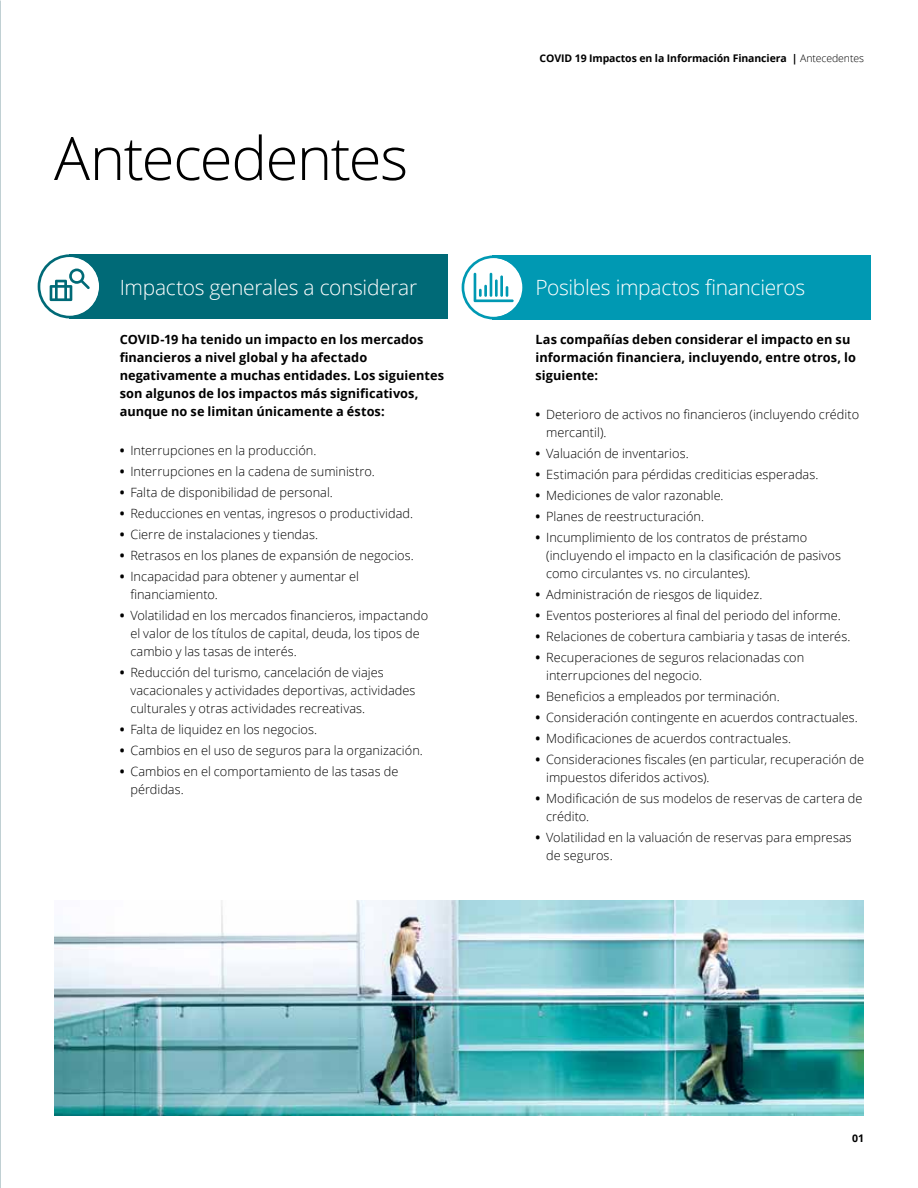
<style>
.page{position:relative;width:918px;height:1188px;background:#fff}
.page>*{position:absolute;margin:0;border:0;box-sizing:border-box;transform-origin:0 0}
.t1{font:300 60px "Open Sans";letter-spacing:-.025em;color:#000}
.t2{font:300 21px "Open Sans";letter-spacing:-.015em;color:#fff}
.t3{font:300 12.75px/18px "Open Sans";letter-spacing:.005em;color:#000}
.t4{font:700 12.75px/18px "Open Sans";letter-spacing:.005em;color:#000}
.t5{font:700 10.5px "Open Sans";letter-spacing:-.01em;color:#000}
.s1{font-weight:300}
.s2{font-weight:700}
</style>
<div class="page">
<div style="left:493px;top:255px;width:378px;height:64px;background:#0099b3"></div>
<svg style="left:462px;top:255px;width:61px;height:64px"></svg>
<div style="left:70px;top:254px;width:378px;height:64px;background:#006a77"></div>
<svg style="left:38px;top:254px;width:61px;height:64px"></svg>
<img style="left:54px;top:900px;width:810px;height:216px">
<h1 class="t1" style="left:54px;top:117px;width:356px">Antecedentes</h1>
<p class="t5" style="left:540px;top:51px;width:326px">COVID 19 Impactos en la Información Financiera | <span class="s1">Antecedentes</span></p>
<h2 class="t2" style="left:120px;top:273px;width:299px">Impactos generales a considerar</h2>
<h2 class="t2" style="left:536px;top:273px;width:271px">Posibles impactos financieros</h2>
<p class="t4" style="left:120px;top:330px;width:326px">COVID-19 ha tenido un impacto en los mercados financieros a nivel global y ha afectado negativamente a muchas entidades. Los siguientes son algunos de los impactos más significativos, aunque no se limitan únicamente a éstos:</p>
<p class="t3" style="left:120px;top:441px;width:198px"><span class="s2">•</span> Interrupciones en la producción.</p>
<p class="t3" style="left:120px;top:462px;width:257px"><span class="s2">•</span> Interrupciones en la cadena de suministro.</p>
<p class="t3" style="left:120px;top:483px;width:215px"><span class="s2">•</span> Falta de disponibilidad de personal.</p>
<p class="t3" style="left:120px;top:504px;width:295px"><span class="s2">•</span> Reducciones en ventas, ingresos o productividad.</p>
<p class="t3" style="left:120px;top:525px;width:200px"><span class="s2">•</span> Cierre de instalaciones y tiendas.</p>
<p class="t3" style="left:120px;top:546px;width:296px"><span class="s2">•</span> Retrasos en los planes de expansión de negocios.</p>
<p class="t3" style="left:130px;top:567px;width:230px;text-indent:-11px"><span class="s2">•</span> Incapacidad para obtener y aumentar el financiamiento.</p>
<p class="t3" style="left:130px;top:606px;width:299px;text-indent:-11px"><span class="s2">•</span> Volatilidad en los mercados financieros, impactando el valor de los títulos de capital, deuda, los tipos de cambio y las tasas de interés.</p>
<p class="t3" style="left:130px;top:663px;width:287px;text-indent:-11px"><span class="s2">•</span> Reducción del turismo, cancelación de viajes vacacionales y actividades deportivas, actividades culturales y otras actividades recreativas.</p>
<p class="t3" style="left:120px;top:720px;width:199px"><span class="s2">•</span> Falta de liquidez en los negocios.</p>
<p class="t3" style="left:120px;top:741px;width:305px"><span class="s2">•</span> Cambios en el uso de seguros para la organización.</p>
<p class="t3" style="left:130px;top:762px;width:270px;text-indent:-11px"><span class="s2">•</span> Cambios en el comportamiento de las tasas de pérdidas.</p>
<p class="t4" style="left:536px;top:330px;width:322px">Las compañías deben considerar el impacto en su información financiera, incluyendo, entre otros, lo siguiente:</p>
<p class="t3" style="left:546px;top:405px;width:315px;text-indent:-11px"><span class="s2">•</span> Deterioro de activos no financieros (incluyendo crédito mercantil).</p>
<p class="t3" style="left:536px;top:444px;width:155px"><span class="s2">•</span> Valuación de inventarios.</p>
<p class="t3" style="left:536px;top:465px;width:285px"><span class="s2">•</span> Estimación para pérdidas crediticias esperadas.</p>
<p class="t3" style="left:536px;top:486px;width:190px"><span class="s2">•</span> Mediciones de valor razonable.</p>
<p class="t3" style="left:536px;top:507px;width:170px"><span class="s2">•</span> Planes de reestructuración.</p>
<p class="t3" style="left:546px;top:528px;width:296px;text-indent:-11px"><span class="s2">•</span> Incumplimiento de los contratos de préstamo (incluyendo el impacto en la clasificación de pasivos como circulantes vs. no circulantes).</p>
<p class="t3" style="left:536px;top:585px;width:229px"><span class="s2">•</span> Administración de riesgos de liquidez.</p>
<p class="t3" style="left:536px;top:606px;width:307px"><span class="s2">•</span> Eventos posteriores al final del periodo del informe.</p>
<p class="t3" style="left:536px;top:627px;width:316px"><span class="s2">•</span> Relaciones de cobertura cambiaria y tasas de interés.</p>
<p class="t3" style="left:546px;top:648px;width:260px;text-indent:-11px"><span class="s2">•</span> Recuperaciones de seguros relacionadas con interrupciones del negocio.</p>
<p class="t3" style="left:536px;top:687px;width:246px"><span class="s2">•</span> Beneficios a empleados por terminación.</p>
<p class="t3" style="left:536px;top:708px;width:324px"><span class="s2">•</span> Consideración contingente en acuerdos contractuales.</p>
<p class="t3" style="left:536px;top:729px;width:257px"><span class="s2">•</span> Modificaciones de acuerdos contractuales.</p>
<p class="t3" style="left:546px;top:750px;width:319px;text-indent:-11px"><span class="s2">•</span> Consideraciones fiscales (en particular, recuperación de impuestos diferidos activos).</p>
<p class="t3" style="left:546px;top:789px;width:318px;text-indent:-11px"><span class="s2">•</span> Modificación de sus modelos de reservas de cartera de crédito.</p>
<p class="t3" style="left:546px;top:828px;width:307px;text-indent:-11px"><span class="s2">•</span> Volatilidad en la valuación de reservas para empresas de seguros.</p>
<p class="t5" style="left:852px;top:1131px;width:13px">01</p>
</div>
